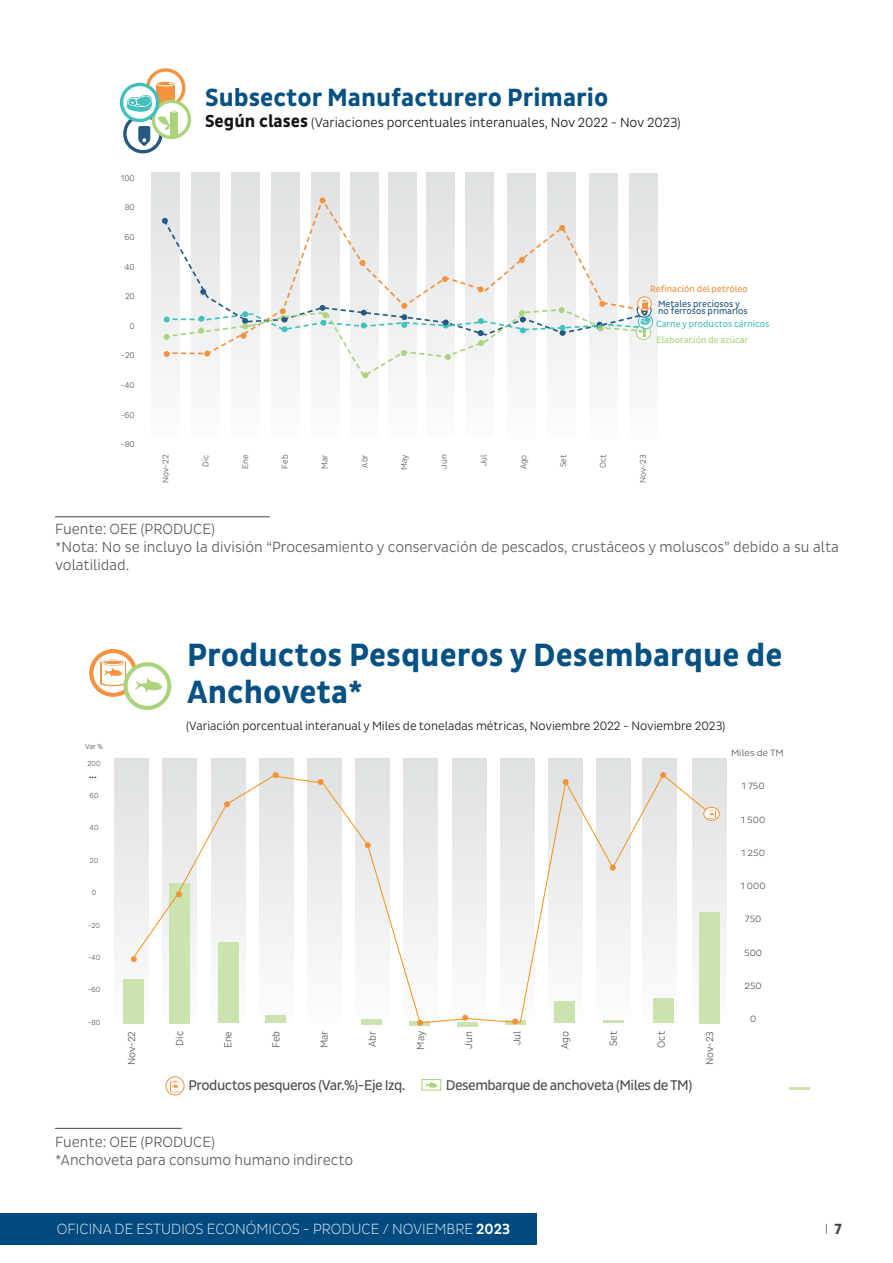
<style>
.page{position:relative;width:893px;height:1263px;background:#fff}
.page>*{position:absolute;margin:0;border:0;box-sizing:border-box;transform-origin:0 0}
.t1{font:700 32.85px/36.9px "Pluto Sans Cond";color:#055183}
.t2{font:700 25.35px "Pluto Sans Cond";color:#055183}
.t3{font:300 15px/18px "Pluto Sans Cond";color:#57585a}
.t4{font:300 15px "Pluto Sans Cond Ex";color:#fff}
.t5{font:300 15px "Pluto Sans Cond Ex";color:#3e3e3f}
.t6{font:14.4px "Pluto Sans Cond";letter-spacing:-.035em;color:#4f5252}
.t7{font:300 13.5px "Pluto Sans Cond";color:#111416}
.t8{font:300 12.3px "Pluto Sans Cond";color:#111416}
.t9{font:12.3px "Myriad Pro";color:#231f20}
.t10{font:300 10.2px "Pluto Sans Cond";color:#4f5252}
.t11{font:9.3px/7.6px "Pluto Sans Cond";color:#235982}
.t12{font:300 9.3px "Pluto Sans Cond";color:#4f5252;scale:1.11 1}
.t13{font:9.3px "Pluto Sans Cond";color:#42c0be}
.t14{font:9.3px "Pluto Sans Cond";color:#f4923e}
.t15{font:9.3px "Pluto Sans Cond";color:#abd37c}
.t16{font:300 8.4px "Pluto Sans Cond";color:#4f5252}
.t17{font:300 7.5px/16.2px "Pluto Sans Cond";color:#4f5252;text-align:center}
.s1{font-weight:700;font-size:17.7px}
.s2{font-family:"Pluto Sans Cond";font-weight:500}
.s3{font-family:"Pluto Sans Cond";font-weight:700}
</style>
<div class="page">
<div style="left:0;top:1213px;width:536px;height:32px;background:#004a7f"></div>
<svg style="left:151px;top:172px;width:507px;height:207px"></svg>
<svg style="left:148px;top:70px;width:36px;height:36px"></svg>
<div style="left:146px;top:68px;width:39px;height:40px;border:3px solid #f4923e;border-radius:50%"></div>
<div style="left:157px;top:84px;width:18px;height:21px;background:#f4923e"></div>
<svg style="left:157px;top:81px;width:18px;height:5px"></svg>
<div style="left:156px;top:81px;width:19px;height:5px;border:1px solid #fdfdf3;border-radius:50%"></div>
<svg style="left:125px;top:116px;width:36px;height:36px"></svg>
<div style="left:123px;top:114px;width:40px;height:39px;border:3px solid #235982;border-radius:50%"></div>
<svg style="left:153px;top:101px;width:36px;height:36px"></svg>
<div style="left:152px;top:100px;width:39px;height:39px;border:3px solid #abd37c;border-radius:50%"></div>
<svg style="left:122px;top:84px;width:36px;height:36px"></svg>
<div style="left:120px;top:83px;width:39px;height:39px;border:3px solid #42c0be;border-radius:50%"></div>
<svg style="left:127px;top:95px;width:51px;height:51px"></svg>
<svg style="left:162px;top:196px;width:484px;height:22px"></svg>
<div style="left:638px;top:315px;width:15px;height:14px;background:#8dd5d4;border-radius:50%"></div>
<div style="left:638px;top:314px;width:15px;height:15px;border:1px solid #42c0be;border-radius:50%"></div>
<div style="left:637px;top:296px;width:15px;height:15px;border:1px solid #f4923e;border-radius:50%"></div>
<svg style="left:162px;top:218px;width:489px;height:160px"></svg>
<svg style="left:114px;top:758px;width:613px;height:269px"></svg>
<div style="left:100px;top:660px;width:26px;height:5px;background:#f6c192;border-radius:50%"></div>
<svg style="left:100px;top:680px;width:26px;height:6px"></svg>
<div style="left:100px;top:662px;width:26px;height:21px;background:#f4933e"></div>
<div style="left:102px;top:663px;width:23px;height:19px;background:#fff"></div>
<svg style="left:104px;top:667px;width:18px;height:10px"></svg>
<svg style="left:101px;top:660px;width:24px;height:6px"></svg>
<svg style="left:102px;top:660px;width:23px;height:4px"></svg>
<div style="left:102px;top:660px;width:23px;height:5px;border:1px solid #fff;border-radius:50%"></div>
<div style="left:102px;top:680px;width:22px;height:5px;background:#fff;border-radius:50%"></div>
<div style="left:89px;top:649px;width:48px;height:48px;border:4px solid #f4923e;border-radius:50%"></div>
<svg style="left:126px;top:664px;width:43px;height:44px"></svg>
<div style="left:123px;top:662px;width:48px;height:48px;border:4px solid #abd37c;border-radius:50%"></div>
<svg style="left:135px;top:678px;width:28px;height:14px"></svg>
<svg style="left:166px;top:1077px;width:18px;height:18px"></svg>
<div style="left:165px;top:1076px;width:20px;height:19px;border:1px solid #f4923e;border-radius:50%"></div>
<svg style="left:170px;top:1080px;width:10px;height:12px"></svg>
<svg style="left:505px;top:1024px;width:20px;height:1px"></svg>
<hr style="left:409px;top:1021px;width:20px;height:4px;background:#cbe3af">
<div style="left:421px;top:1079px;width:20px;height:11px;border:1px solid #abd37c"></div>
<svg style="left:425px;top:1081px;width:13px;height:7px"></svg>
<hr style="left:457px;top:1022px;width:20px;height:4px;background:#cbe3af">
<svg style="left:273px;top:772px;width:6px;height:3px"></svg>
<div style="left:699px;top:912px;width:20px;height:111px;background:#cbe3af"></div>
<div style="left:361px;top:1019px;width:20px;height:6px;background:#cbe3af"></div>
<hr style="left:789px;top:1087px;width:21px;height:3px;background:#cbe3af">
<svg style="left:417px;top:1024px;width:6px;height:2px"></svg>
<div style="left:124px;top:979px;width:20px;height:44px;background:#cbe3af"></div>
<svg style="left:130px;top:775px;width:389px;height:249px"></svg>
<svg style="left:519px;top:773px;width:191px;height:251px"></svg>
<svg style="left:704px;top:807px;width:15px;height:13px"></svg>
<div style="left:703px;top:807px;width:17px;height:14px;border:1px solid #f4923e;border-radius:50%"></div>
<svg style="left:708px;top:809px;width:7px;height:10px"></svg>
<div style="left:653px;top:998px;width:21px;height:24px;background:#cbe3af"></div>
<hr style="left:55px;top:516px;width:215px;height:1px;background:#57585a">
<hr style="left:55px;top:1128px;width:127px;height:1px;background:#57585a">
<p class="t16" style="left:121px;top:173px;width:15px">100</p>
<p class="t16" style="left:125px;top:203px;width:12px">80</p>
<p class="t16" style="left:125px;top:232px;width:12px">60</p>
<p class="t16" style="left:124px;top:262px;width:12px">40</p>
<p class="t16" style="left:125px;top:292px;width:11px">20</p>
<p class="t16" style="left:130px;top:321px;width:7px">0</p>
<p class="t16" style="left:121px;top:351px;width:15px">-20</p>
<p class="t16" style="left:121px;top:380px;width:16px">-40</p>
<p class="t16" style="left:121px;top:410px;width:16px">-60</p>
<p class="t16" style="left:121px;top:440px;width:16px">-80</p>
<p class="t2" style="left:205px;top:83px;width:405px">Subsector Manufacturero Primario</p>
<p class="t7" style="left:205px;top:115px;width:477px"><span class="s1">Según clases</span> (Variaciones porcentuales interanuales, Nov 2022 - Nov 2023)</p>
<p class="t14" style="left:650px;top:284px;width:99px">Refinación del petróleo</p>
<p class="t13" style="left:656px;top:319px;width:115px">Carne y productos cárnicos</p>
<p class="t11" style="left:658px;top:300px;width:91px">Metales preciosos y no ferrosos primarios</p>
<p class="t15" style="left:656px;top:335px;width:93px">Elaboración de azúcar</p>
<p class="t16" style="left:161px;top:483px;width:30px;rotate:-90deg">Nov-22</p>
<p class="t16" style="left:201px;top:466px;width:13px;rotate:-90deg">Dic</p>
<p class="t16" style="left:240px;top:469px;width:16px;rotate:-90deg">Ene</p>
<p class="t16" style="left:280px;top:468px;width:15px;rotate:-90deg">Feb</p>
<p class="t16" style="left:320px;top:469px;width:16px;rotate:-90deg">Mar</p>
<p class="t16" style="left:360px;top:468px;width:15px;rotate:-90deg">Abr</p>
<p class="t16" style="left:399px;top:470px;width:17px;rotate:-90deg">May</p>
<p class="t16" style="left:439px;top:469px;width:16px;rotate:-90deg">Jun</p>
<p class="t16" style="left:479px;top:466px;width:13px;rotate:-90deg">Jul</p>
<p class="t16" style="left:519px;top:469px;width:16px;rotate:-90deg">Ago</p>
<p class="t16" style="left:559px;top:467px;width:14px;rotate:-90deg">Set</p>
<p class="t16" style="left:598px;top:468px;width:15px;rotate:-90deg">Oct</p>
<p class="t16" style="left:638px;top:483px;width:30px;rotate:-90deg">Nov-23</p>
<p class="t3" style="left:55px;top:520px;width:162px">Fuente: OEE (PRODUCE)</p>
<p class="t3" style="left:55px;top:538px;width:785px">*Nota: No se incluyo la división “Procesamiento y conservación de pescados, crustáceos y moluscos” debido a su alta volatilidad.</p>
<p class="t17" style="left:85px;top:739px;width:19px">Var %<br>200</p>
<p class="t17" style="left:90px;top:787px;width:10px">60</p>
<p class="t17" style="left:90px;top:820px;width:11px">40</p>
<p class="t17" style="left:90px;top:852px;width:10px">20</p>
<p class="t17" style="left:92px;top:885px;width:6px">0</p>
<p class="t17" style="left:88px;top:917px;width:14px">-20</p>
<p class="t17" style="left:88px;top:949px;width:14px">-40</p>
<p class="t17" style="left:88px;top:982px;width:14px">-60</p>
<p class="t17" style="left:88px;top:1014px;width:14px">-80</p>
<p class="t9" style="left:89px;top:766px;width:9px">...</p>
<p class="t1" style="left:187px;top:638px;width:597px">Productos Pesqueros y Desembarque de<br>Anchoveta*</p>
<p class="t8" style="left:186px;top:719px;width:541px">(Variación porcentual interanual y Miles de toneladas métricas, Noviembre 2022 - Noviembre 2023)</p>
<p class="t10" style="left:126px;top:1065px;width:36px;rotate:-90deg">Nov-22</p>
<p class="t10" style="left:174px;top:1045px;width:16px;rotate:-90deg">Dic</p>
<p class="t10" style="left:222px;top:1048px;width:19px;rotate:-90deg">Ene</p>
<p class="t10" style="left:270px;top:1048px;width:18px;rotate:-90deg">Feb</p>
<p class="t10" style="left:318px;top:1048px;width:19px;rotate:-90deg">Mar</p>
<p class="t10" style="left:367px;top:1047px;width:17px;rotate:-90deg">Abr</p>
<p class="t10" style="left:415px;top:1050px;width:20px;rotate:-90deg">May</p>
<p class="t10" style="left:463px;top:1048px;width:19px;rotate:-90deg">Jun</p>
<p class="t10" style="left:511px;top:1045px;width:16px;rotate:-90deg">Jul</p>
<p class="t10" style="left:559px;top:1049px;width:19px;rotate:-90deg">Ago</p>
<p class="t10" style="left:607px;top:1046px;width:17px;rotate:-90deg">Set</p>
<p class="t10" style="left:656px;top:1048px;width:18px;rotate:-90deg">Oct</p>
<p class="t10" style="left:704px;top:1065px;width:36px;rotate:-90deg">Nov-23</p>
<p class="t6" style="left:188px;top:1077px;width:219px">Productos pesqueros (Var.%)-Eje Izq.</p>
<p class="t6" style="left:446px;top:1077px;width:248px">Desembarque de anchoveta (Miles de TM)</p>
<p class="t12" style="left:731px;top:748px;width:49px">Miles de TM</p>
<p class="t12" style="left:742px;top:781px;width:22px">1 750</p>
<p class="t12" style="left:741px;top:814px;width:24px">1 500</p>
<p class="t12" style="left:741px;top:847px;width:23px">1 250</p>
<p class="t12" style="left:741px;top:881px;width:24px">1 000</p>
<p class="t12" style="left:745px;top:914px;width:17px">750</p>
<p class="t12" style="left:744px;top:947px;width:18px">500</p>
<p class="t12" style="left:744px;top:980px;width:17px">250</p>
<p class="t12" style="left:750px;top:1014px;width:7px">0</p>
<p class="t3" style="left:55px;top:1133px;width:162px">Fuente: OEE (PRODUCE)</p>
<p class="t3" style="left:55px;top:1151px;width:300px">*Anchoveta para consumo humano indirecto</p>
<p class="t4" style="left:57px;top:1221px;width:455px">OFICINA DE ESTUDIOS ECONÓMICOS - PRODUCE / NOVIEMBRE <span class="s2">2023</span></p>
<p class="t5" style="left:825px;top:1221px;width:19px">I <span class="s3">7</span></p>
</div>
